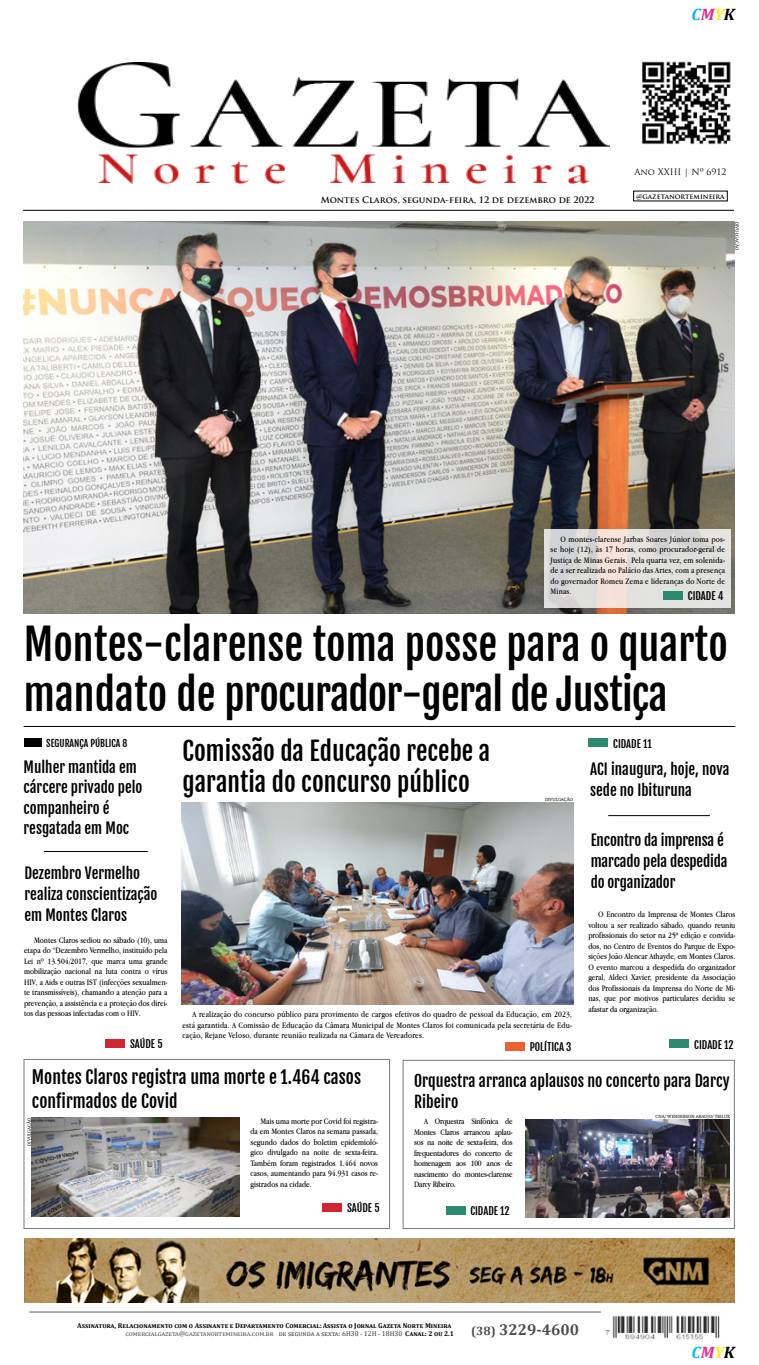
<style>
.page{position:relative;width:759px;height:1365px;background:#fff}
.page>*{position:absolute;margin:0;border:0;box-sizing:border-box;transform-origin:0 0}
.t1{font:42px/49.9px "Fjalla One";color:#000}
.t2{font:25.38px/30.6px "Fjalla One";color:#000}
.t3{font:17.5px/23.6px "Fjalla One";color:#000}
.t4{font:italic 700 16.62px "Cambria";color:#00b9f3}
.t5{font:15.75px/21.2px "Fjalla One";color:#000}
.t6{font:700 15.75px "Cambria";color:#4b4d50}
.t7{font:14.88px/20.1px "Fjalla One";color:#000}
.t8{font:700 12.25px "Cambria";color:#4b4d50}
.t9{font:10.5px "Fjalla One";color:#000}
.t10{font:9.62px "Fjalla One";color:#000}
.t11{font:8.75px/10.5px "Apple Garamond";color:#000;text-align:right}
.t12{font:8.75px "Apple Garamond";letter-spacing:.02em;color:#000}
.t13{font:8.75px/10.5px "Apple Garamond";letter-spacing:-.02em;color:#000}
.t14{font:700 8.75px "Trajan Pro";color:#000}
.t15{font:8.75px "Trajan Pro";color:#000}
.t16{font:700 7px "Cambria";color:#000}
.t17{font:7px "Cambria";color:#333}
.t18{font:7px "Cambria";letter-spacing:.055em;color:#4b4d50}
.t19{font:700 7px "Trajan Pro";color:#000}
.t20{font:4.38px "Andada";color:#000}
.s1{color:#e82a8c}
.s2{color:#fff00c}
.s3{color:#000}
.s4{font-weight:700;color:#000}
</style>
<div class="page">
<hr style="left:29px;top:1311px;width:572px;height:1px;background:#58595b">
<img style="left:642px;top:61px;width:89px;height:84px">
<img style="left:78px;top:63px;width:532px;height:121px">
<div style="left:24px;top:738px;width:18px;height:9px;background:#000"></div>
<div style="left:322px;top:1202px;width:20px;height:9px;background:#d12530"></div>
<div style="left:105px;top:1039px;width:20px;height:8px;background:#d12530"></div>
<hr style="left:23px;top:210px;width:711px;height:1px;background:#000">
<img style="left:605px;top:1315px;width:115px;height:25px">
<div style="left:403px;top:1059px;width:332px;height:169px;border:1px solid #78797d"></div>
<hr style="left:24px;top:726px;width:711px;height:1px;background:#000">
<hr style="left:44px;top:851px;width:104px;height:1px;background:#000">
<hr style="left:608px;top:815px;width:102px;height:1px;background:#000">
<img style="left:24px;top:1238px;width:711px;height:64px">
<div style="left:505px;top:1042px;width:20px;height:8px;background:#eb6130"></div>
<img style="left:182px;top:802px;width:391px;height:202px">
<img style="left:526px;top:1119px;width:204px;height:98px">
<div style="left:589px;top:738px;width:19px;height:9px;background:#2c8a6e"></div>
<div style="left:446px;top:1205px;width:19px;height:9px;background:#2c8a6e"></div>
<div style="left:670px;top:1039px;width:19px;height:9px;background:#2c8a6e"></div>
<div style="left:24px;top:1058px;width:366px;height:170px;border:1px solid #78797d"></div>
<img style="left:32px;top:1117px;width:208px;height:99px">
<img style="left:23px;top:222px;width:712px;height:391px">
<svg style="left:544px;top:529px;width:187px;height:78px;background:#e1dddb"></svg>
<div style="left:663px;top:591px;width:20px;height:9px;background:#2c8a6e"></div>
<h3 class="t4" style="left:692px;top:2px;width:45px">C<span class="s1">M</span><span class="s2">Y</span><span class="s3">K</span></h3>
<p class="t14" style="left:321px;top:194px;width:275px">Montes Claros, segunda-feira, 12 de dezembro de 2022</p>
<p class="t15" style="left:634px;top:166px;width:94px">Ano XXIII | Nº 6912</p>
<p class="t19" style="left:636px;top:192px;width:90px">@gazetanortemineira</p>
<p class="t20" style="left:740px;top:222px;width:30px;rotate:90deg">DIVULGAÇÃO</p>
<p class="t12" style="left:561px;top:533px;width:166px">O montes-clarense Jarbas Soares Júnior toma pos-</p>
<p class="t12" style="left:551px;top:565px;width:176px">de a ser realizada no Palácio das Artes, com a presença</p>
<p class="t12" style="left:551px;top:544px;width:176px">se hoje (12 ,) às 17 horas, como procurador-geral de</p>
<p class="t12" style="left:551px;top:554px;width:78px">Justiça de Minas Gerais.</p>
<p class="t12" style="left:551px;top:575px;width:176px">do governador Romeu Zema e lideranças do Norte de</p>
<p class="t9" style="left:718px;top:589px;width:7px">4</p>
<p class="t12" style="left:632px;top:554px;width:95px">Pela quarta vez, em solenida-</p>
<p class="t11" style="left:551px;top:586px;width:22px">Minas.</p>
<p class="t9" style="left:688px;top:589px;width:6px">cidade</p>
<h1 class="t1" style="left:24px;top:620px;width:706px">Montes-clarense toma posse para o quarto mandato de procurador-geral de Justiça</h1>
<p class="t10" style="left:46px;top:737px;width:83px">SEGURANÇA PÚBLICA 8</p>
<h3 class="t7" style="left:24px;top:757px;width:120px">Mulher mantida em cárcere privado pelo companheiro é resgatada em Moc</h3>
<h3 class="t7" style="left:25px;top:863px;width:117px">Dezembro Vermelho</h3>
<h3 class="t7" style="left:25px;top:883px;width:134px;line-height:21px">realiza conscientização em Montes Claros</h3>
<p class="t11" style="left:24px;top:934px;width:145px;text-align:justify;text-indent:10px">Montes Claros sediou no sábado (10 ,) uma etapa do “Dezembro Vermelho, instituído pela Lei nº 13.504/2017, que marca uma grande mobilização nacional na luta contra o vírus</p>
<p class="t11" style="left:24px;top:986px;width:145px">te transmissíveis ,) chamando a atenção para a</p>
<p class="t11" style="left:24px;top:976px;width:145px">HIV a, Aids e outras IST (infecções sexualmen-</p>
<p class="t11" style="left:24px;top:1007px;width:118px">tos das pessoas infectadas com o HIV.</p>
<p class="t11" style="left:24px;top:997px;width:145px">prevenção a, assistência ae proteção dos direi-</p>
<p class="t9" style="left:130px;top:1037px;width:34px">SAÚDE 5</p>
<h2 class="t2" style="left:183px;top:735px;width:309px">Comissão da Educação recebe a garantia do concurso público</h2>
<p class="t9" style="left:643px;top:737px;width:10px">11</p>
<p class="t9" style="left:613px;top:737px;width:6px">cidade</p>
<h3 class="t7" style="left:590px;top:757px;width:141px;line-height:21.9px">ACI inaugura, hoje, nova sede no Ibituruna</h3>
<p class="t20" style="left:545px;top:797px;width:30px">DIVULGAÇÃO</p>
<h3 class="t7" style="left:591px;top:829px;width:138px;line-height:21px">Encontro da imprensa é marcado pela despedida</h3>
<p class="t12" style="left:192px;top:1009px;width:381px">A realização do concurso público para provimento de cargos efetivos do quadro de pessoal da Educação, em 2023,</p>
<p class="t12" style="left:183px;top:1030px;width:243px">cação, Rejane Veloso, durante reunião realizada na Câmara de Vereadores.</p>
<p class="t12" style="left:183px;top:1019px;width:391px">está garantida A. Comissão de Educação da Câmara Municipal de Montes Claros foi comunicada pela secretária de Edu-</p>
<p class="t9" style="left:530px;top:1040px;width:43px">POLÍTICA 3</p>
<h3 class="t7" style="left:591px;top:871px;width:86px">do organizador</h3>
<p class="t11" style="left:588px;top:908px;width:149px">O Encontro da Imprensa de Montes Claros voltou a ser realizado sábado, quando reuniu</p>
<p class="t11" style="left:588px;top:950px;width:149px">sições João Alencar Athayde, em Montes Claros.</p>
<p class="t11" style="left:588px;top:929px;width:149px">profissionais do setor na 25ª edição e convida-</p>
<p class="t11" style="left:588px;top:961px;width:149px;text-align:left">O evento marcou a despedida do organizador geral, Aldeci Xavier, presidente da Associação</p>
<p class="t11" style="left:588px;top:992px;width:149px">nas, que por motivos particulares decidiu se</p>
<p class="t11" style="left:588px;top:940px;width:149px">dos, no Centro de Eventos do Parque de Expo-</p>
<p class="t11" style="left:588px;top:982px;width:149px">dos Profissionais da Imprensa do Norte de Mi-</p>
<p class="t11" style="left:588px;top:1003px;width:72px">afastar da organização.</p>
<p class="t9" style="left:694px;top:1038px;width:6px">cidade</p>
<p class="t9" style="left:724px;top:1038px;width:11px">12</p>
<h3 class="t3" style="left:32px;top:1065px;width:331px">Montes Claros registra uma morte e 1.464 casos confirmados de Covid</h3>
<h3 class="t5" style="left:414px;top:1070px;width:317px">Orquestra arranca aplausos no concerto para Darcy<br>Ribeiro</h3>
<p class="t11" style="left:260px;top:1115px;width:119px">Mais uma morte por Covid foi registra-</p>
<p class="t11" style="left:345px;top:1146px;width:35px">sexta-feira.</p>
<p class="t20" style="left:27px;top:1145px;width:30px;rotate:-90deg">DIVULGAÇÃO</p>
<p class="t11" style="left:251px;top:1125px;width:129px">da em Montes Claros na semana passada,</p>
<p class="t11" style="left:251px;top:1136px;width:129px">segundo dados do boletim epidemioló-</p>
<p class="t11" style="left:251px;top:1157px;width:129px">Também foram registrados 1.464 novos</p>
<p class="t11" style="left:251px;top:1178px;width:63px">gistrados na cidade.</p>
<p class="t11" style="left:267px;top:1146px;width:32px">divulgado</p>
<p class="t11" style="left:333px;top:1146px;width:9px">de</p>
<p class="t11" style="left:251px;top:1146px;width:14px">gico</p>
<p class="t11" style="left:313px;top:1146px;width:18px">noite</p>
<p class="t11" style="left:302px;top:1146px;width:9px">na</p>
<p class="t11" style="left:251px;top:1167px;width:129px">casos, aumentando para 94.931 casos re-</p>
<p class="t13" style="left:471px;top:1115px;width:29px">Sinfônica</p>
<p class="t11" style="left:505px;top:1115px;width:9px">de</p>
<p class="t11" style="left:424px;top:1115px;width:6px">A</p>
<p class="t13" style="left:414px;top:1136px;width:100px">sos na noite de sexta-feira, dos</p>
<p class="t13" style="left:435px;top:1115px;width:31px">Orquestra</p>
<p class="t11" style="left:441px;top:1126px;width:20px">Claros</p>
<p class="t11" style="left:495px;top:1126px;width:20px">aplau-</p>
<p class="t11" style="left:414px;top:1126px;width:23px">Montes</p>
<p class="t13" style="left:464px;top:1126px;width:28px">arrancou</p>
<p class="t13" style="left:414px;top:1147px;width:46px">frequentadores</p>
<p class="t11" style="left:463px;top:1147px;width:9px">do</p>
<p class="t11" style="left:505px;top:1147px;width:9px">de</p>
<p class="t13" style="left:475px;top:1147px;width:28px">concerto</p>
<p class="t13" style="left:414px;top:1157px;width:39px">homenagem</p>
<p class="t11" style="left:505px;top:1157px;width:9px">de</p>
<p class="t11" style="left:471px;top:1157px;width:13px">100</p>
<p class="t11" style="left:487px;top:1157px;width:15px">anos</p>
<p class="t11" style="left:456px;top:1157px;width:11px">aos</p>
<p class="t11" style="left:453px;top:1168px;width:9px">do</p>
<p class="t13" style="left:465px;top:1168px;width:49px">montes-clarense</p>
<p class="t13" style="left:414px;top:1168px;width:43px">nascimento<br>Darcy Ribeiro.</p>
<p class="t20" style="left:656px;top:1113px;width:76px">CNA/ WENDERSON ARAUJO/ TRILUX</p>
<p class="t9" style="left:347px;top:1201px;width:34px">SAÚDE 5</p>
<p class="t9" style="left:470px;top:1204px;width:6px">cidade</p>
<p class="t9" style="left:500px;top:1204px;width:11px">12</p>
<p class="t16" style="left:77px;top:1320px;width:376px">Assinatura, Relacionamento com o Assinante e Departamento Comercial:Assista o Jornal Gazeta Norte Mineira</p>
<h3 class="t6" style="left:499px;top:1317px;width:81px">3229-4600</h3>
<h3 class="t8" style="left:471px;top:1321px;width:26px">(38)</h3>
<p class="t18" style="left:125px;top:1329px;width:149px">comercialgazeta@gazetanortemineira.com.br</p>
<p class="t17" style="left:279px;top:1329px;width:177px">de segunda a sexta H6: 30 - 12H - 18H30 <span class="s4">Canal 2: ou 2.1</span></p>
<h3 class="t4" style="left:692px;top:1340px;width:45px">C<span class="s1">M</span><span class="s2">Y</span><span class="s3">K</span></h3>
</div>
